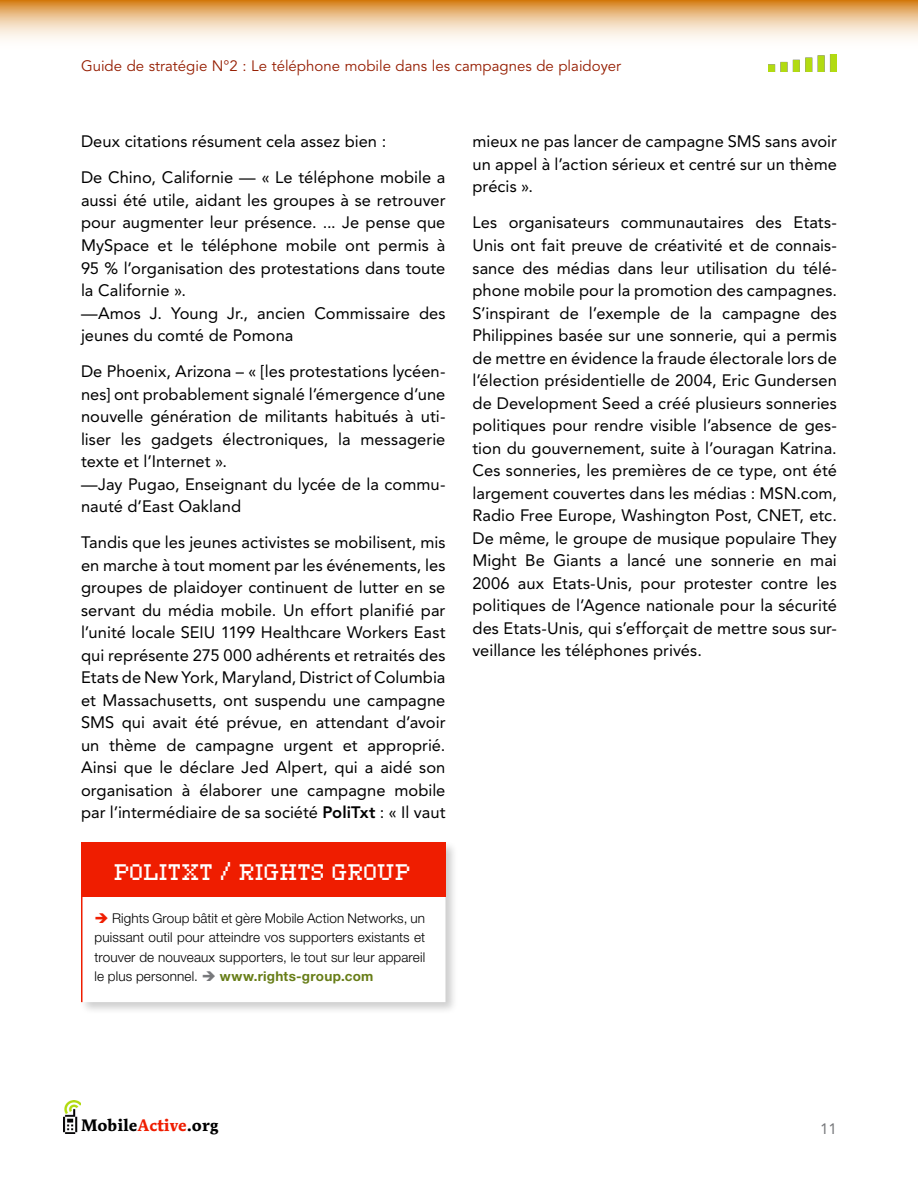
<style>
.page{position:relative;width:918px;height:1188px;background:#fff}
.page>*{position:absolute;margin:0;border:0;box-sizing:border-box;transform-origin:0 0}
.t1{font:18px "Ceriph 0755";color:#fff}
.t2{font:16.5px/22.5px "Avenir LT Std";letter-spacing:.005em;color:#000}
.t3{font:700 16.5px "Mendoza Roman Std";color:#000}
.t4{font:15px "Avenir LT Std";color:#951d00}
.t5{font:15px "Avenir LT Std";color:#77787b}
.t6{font:300 13.5px/19.5px "Helvetica Neue LT Std";letter-spacing:.01em;color:#000;text-align:justify}
.s1{font-weight:800}
.s2{color:#ef1d00}
.s3{color:#77787b}
.s4{font-weight:700;color:#677d17}
</style>
<div class="page">
<img style="left:768px;top:54px;width:69px;height:17px">
<img style="left:64px;top:1101px;width:17px;height:33px">
<div style="left:79px;top:840px;width:386px;height:182px;background:#000;opacity:.2"></div>
<div style="left:81px;top:842px;width:365px;height:160px;background:#fff;border:2px solid #fff"></div>
<div style="left:81px;top:842px;width:365px;height:55px;background:#ef1d00"></div>
<hr style="left:81px;top:842px;width:1px;height:160px;background:#ef1d00">
<svg style="left:0;top:0;width:918px;height:40px"></svg>
<p class="t4" style="left:81px;top:57px;width:542px">Guide de stratégie N°2 : Le téléphone mobile dans les campagnes de plaidoyer</p>
<p class="t2" style="left:81px;top:124px;width:366px;line-height:36px">Deux citations résument cela assez bien :<br>De Chino, Californie — « Le téléphone mobile a</p>
<p class="t2" style="left:81px;top:189px;width:366px">aussi été utile, aidant les groupes à se retrouver pour augmenter leur présence. ... Je pense que MySpace et le téléphone mobile ont permis à 95 % l’organisation des protestations dans toute la Californie ».<br>—Amos J. Young Jr., ancien Commissaire des jeunes du comté de Pomona</p>
<p class="t2" style="left:81px;top:360px;width:366px">De Phoenix, Arizona – « [les protestations lycéen&shy;nes] ont probablement signalé l’émergence d’une nouvelle génération de militants habitués à uti&shy;liser les gadgets électroniques, la messagerie texte et l’Internet ».<br>—Jay Pugao, Enseignant du lycée de la commu&shy;nauté d’East Oakland</p>
<p class="t2" style="left:81px;top:531px;width:366px;text-align:justify">Tandis que les jeunes activistes se mobilisent, mis en marche à tout moment par les événements, les groupes de plaidoyer continuent de lutter en se servant du média mobile. Un effort planifié par l’unité locale SEIU 1199 Healthcare Workers East qui représente 275 000 adhérents et retraités des Etats de New York, Maryland, District of Columbia et Massachusetts, ont suspendu une campagne SMS qui avait été prévue, en attendant d’avoir un thème de campagne urgent et approprié.<br>Ainsi que le déclare Jed Alpert, qui a aidé son organisation à élaborer une campagne mobile par l’intermédiaire de sa société <span class="s1">PoliTxt</span> : « Il vaut</p>
<p class="t1" style="left:115px;top:857px;width:298px">POLITXT / RIGHTS GROUP</p>
<p class="t6" style="left:94px;top:908px;width:332px"><span class="s2">➔</span> Rights Group bâtit et gère Mobile Action Networks, un puissant outil pour atteindre vos supporters existants et trouver de nouveaux supporters, le tout sur leur appareil le plus personnel. <span class="s3">➔</span> <span class="s4">www.rights-group.com</span></p>
<p class="t2" style="left:472px;top:131px;width:366px;text-align:justify">mieux ne pas lancer de campagne SMS sans avoir un appel à l’action sérieux et centré sur un thème précis ».</p>
<p class="t2" style="left:472px;top:212px;width:366px;text-align:justify">Les organisateurs communautaires des Etats-Unis ont fait preuve de créativité et de connais&shy;sance des médias dans leur utilisation du télé&shy;phone mobile pour la promotion des campagnes.<br>S’inspirant de l’exemple de la campagne des Philippines basée sur une sonnerie, qui a permis de mettre en évidence la fraude électorale lors de l’élection présidentielle de 2004, Eric Gundersen de Development Seed a créé plusieurs sonneries politiques pour rendre visible l’absence de ges&shy;tion du gouvernement, suite à l’ouragan Katrina.<br>Ces sonneries, les premières de ce type, ont été largement couvertes dans les médias : MSN.com, Radio Free Europe, Washington Post, CNET, etc.<br>De même, le groupe de musique populaire They Might Be Giants a lancé une sonnerie en mai 2006 aux Etats-Unis, pour protester contre les politiques de l’Agence nationale pour la sécurité des Etats-Unis, qui s’efforçait de mettre sous sur&shy;veillance les téléphones privés.</p>
<p class="t3" style="left:81px;top:1115px;width:139px">Mobile<span class="s2">Active</span>.org</p>
<p class="t5" style="left:820px;top:1120px;width:18px">11</p>
</div>
